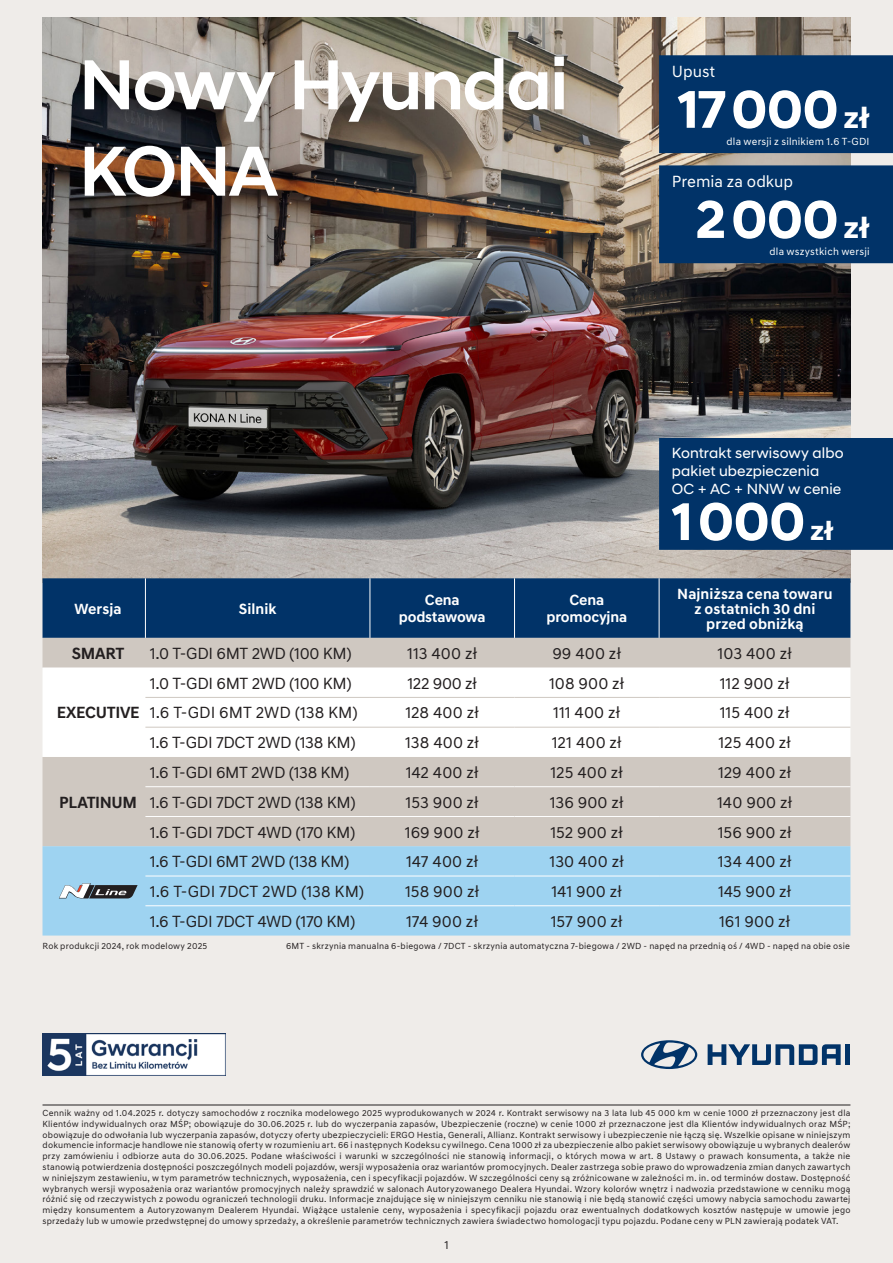
<style>
.page{position:relative;width:893px;height:1263px;background:#efece9}
.page>*{position:absolute;margin:0;border:0;box-sizing:border-box;transform-origin:0 0}
.t1{font:500 72px/86.4px "Hyundai Sans Head";letter-spacing:-.02em;color:#fff}
.t2{font:700 54px "Hyundai Sans Head";letter-spacing:-.005em;color:#fff}
.t3{font:16.5px "Hyundai Sans Text";letter-spacing:-.005em;color:#231f20}
.t4{font:700 16.5px "Hyundai Sans Text";letter-spacing:-.02em;color:#231f20}
.t5{font:16.5px "Hyundai Sans Text";color:#fff}
.t6{font:700 15px/15px "Hyundai Sans Text";letter-spacing:.005em;color:#fff;text-align:center}
.t7{font:15px/18px "Hyundai Sans Head";letter-spacing:.005em;color:#fff}
.t8{font:700 15px "Hyundai Sans Text";letter-spacing:-.015em;color:#fff}
.t9{font:12px "Hyundai Sans Text";color:#231f20}
.t10{font:10.5px "Hyundai Sans Text";letter-spacing:.015em;color:#fff}
.t11{font:9px/10.8px "Hyundai Sans Text";letter-spacing:.025em;color:#231f20;text-align:justify}
.s1{font-size:30px}
.s2{font-size:27px}
</style>
<div class="page">
<img style="left:43px;top:18px;width:807px;height:560px">
<hr style="left:43px;top:1104px;width:807px;height:1px;background:#231f20">
<svg style="left:708px;top:1044px;width:133px;height:21px"></svg>
<div style="left:845px;top:1044px;width:5px;height:21px;background:#013368"></div>
<svg style="left:641px;top:1040px;width:56px;height:29px"></svg>
<img style="left:43px;top:1033px;width:182px;height:43px">
<div style="left:43px;top:578px;width:807px;height:60px;background:#013368"></div>
<div style="left:43px;top:638px;width:807px;height:208px;background:#cfc8c1"></div>
<div style="left:43px;top:668px;width:807px;height:89px;background:#fff"></div>
<div style="left:43px;top:846px;width:807px;height:89px;background:#9ed3f1"></div>
<hr style="left:145px;top:578px;width:1px;height:60px;background:#fff">
<hr style="left:370px;top:578px;width:1px;height:60px;background:#fff">
<hr style="left:514px;top:578px;width:1px;height:60px;background:#fff">
<hr style="left:659px;top:578px;width:1px;height:60px;background:#fff">
<hr style="left:145px;top:876px;width:225px;height:1px;background:#fff">
<hr style="left:370px;top:876px;width:144px;height:1px;background:#fff">
<hr style="left:514px;top:876px;width:145px;height:1px;background:#fff">
<hr style="left:659px;top:876px;width:191px;height:1px;background:#fff">
<hr style="left:145px;top:905px;width:225px;height:1px;background:#fff">
<hr style="left:370px;top:905px;width:144px;height:1px;background:#fff">
<hr style="left:514px;top:905px;width:145px;height:1px;background:#fff">
<hr style="left:659px;top:905px;width:191px;height:1px;background:#fff">
<hr style="left:145px;top:697px;width:225px;height:1px;background:#cfc8c1">
<hr style="left:370px;top:697px;width:144px;height:1px;background:#cfc8c1">
<hr style="left:514px;top:697px;width:145px;height:1px;background:#cfc8c1">
<hr style="left:659px;top:697px;width:191px;height:1px;background:#cfc8c1">
<hr style="left:145px;top:727px;width:225px;height:1px;background:#cfc8c1">
<hr style="left:370px;top:727px;width:144px;height:1px;background:#cfc8c1">
<hr style="left:514px;top:727px;width:145px;height:1px;background:#cfc8c1">
<hr style="left:659px;top:727px;width:191px;height:1px;background:#cfc8c1">
<hr style="left:145px;top:786px;width:225px;height:1px;background:#fff">
<hr style="left:370px;top:786px;width:144px;height:1px;background:#fff">
<hr style="left:514px;top:786px;width:145px;height:1px;background:#fff">
<hr style="left:659px;top:786px;width:191px;height:1px;background:#fff">
<hr style="left:145px;top:816px;width:225px;height:1px;background:#fff">
<hr style="left:370px;top:816px;width:144px;height:1px;background:#fff">
<hr style="left:514px;top:816px;width:145px;height:1px;background:#fff">
<hr style="left:659px;top:816px;width:191px;height:1px;background:#fff">
<svg style="left:59px;top:883px;width:79px;height:15px"></svg>
<div style="left:659px;top:438px;width:234px;height:112px;background:#013368"></div>
<div style="left:659px;top:55px;width:234px;height:98px;background:#013368"></div>
<div style="left:659px;top:165px;width:234px;height:98px;background:#013368"></div>
<p class="t1" style="left:79px;top:41px;width:490px">Nowy Hyundai<br>KONA</p>
<p class="t5" style="left:672px;top:62px;width:45px">Upust</p>
<p class="t2" style="left:678px;top:77px;width:193px">17000 <span class="s1">zł</span></p>
<p class="t10" style="left:727px;top:135px;width:144px">dla wersji z silnikiem 1.6 T-GDI</p>
<p class="t5" style="left:672px;top:172px;width:123px">Premia za odkup</p>
<p class="t2" style="left:696px;top:187px;width:175px">2000 <span class="s1">zł</span></p>
<p class="t10" style="left:770px;top:245px;width:101px">dla wszystkich wersji</p>
<p class="t6" style="left:74px;top:601px;width:49px">Wersja</p>
<p class="t6" style="left:239px;top:601px;width:39px">Silnik</p>
<p class="t6" style="left:425px;top:593px;width:36px">Cena</p>
<p class="t8" style="left:399px;top:608px;width:88px">podstawowa</p>
<p class="t6" style="left:569px;top:593px;width:36px">Cena</p>
<p class="t8" style="left:546px;top:608px;width:82px">promocyjna</p>
<p class="t7" style="left:672px;top:443px;width:173px">Kontrakt serwisowy albo pakiet ubezpieczenia<br>OC + AC + NNW w cenie</p>
<p class="t2" style="left:672px;top:489px;width:163px">1000 <span class="s2">zł</span></p>
<p class="t6" style="left:677px;top:586px;width:157px">Najniższa cena towaru</p>
<p class="t6" style="left:694px;top:601px;width:123px">z ostatnich 30 dni przed obniżką</p>
<p class="t4" style="left:72px;top:643px;width:54px">SMART</p>
<p class="t3" style="left:150px;top:643px;width:204px">1.0 T-GDI 6MT 2WD (100 KM)</p>
<p class="t3" style="left:407px;top:643px;width:72px">113 400 zł</p>
<p class="t3" style="left:552px;top:643px;width:70px">99 400 zł</p>
<p class="t3" style="left:718px;top:643px;width:76px">103 400 zł</p>
<p class="t4" style="left:57px;top:703px;width:84px">EXECUTIVE</p>
<p class="t3" style="left:150px;top:673px;width:204px">1.0 T-GDI 6MT 2WD (100 KM)</p>
<p class="t3" style="left:407px;top:673px;width:71px">122 900 zł</p>
<p class="t3" style="left:549px;top:673px;width:77px">108 900 zł</p>
<p class="t3" style="left:720px;top:673px;width:72px">112 900 zł</p>
<p class="t3" style="left:150px;top:703px;width:210px">1.6 T-GDI 6MT 2WD (138 KM)</p>
<p class="t3" style="left:405px;top:703px;width:75px">128 400 zł</p>
<p class="t3" style="left:553px;top:703px;width:69px">111 400 zł</p>
<p class="t3" style="left:720px;top:703px;width:72px">115 400 zł</p>
<p class="t3" style="left:150px;top:733px;width:207px">1.6 T-GDI 7DCT 2WD (138 KM)</p>
<p class="t3" style="left:405px;top:733px;width:76px">138 400 zł</p>
<p class="t3" style="left:552px;top:733px;width:72px">121 400 zł</p>
<p class="t3" style="left:718px;top:733px;width:74px">125 400 zł</p>
<p class="t3" style="left:150px;top:762px;width:201px">1.6 T-GDI 6MT 2WD (138 KM)</p>
<p class="t3" style="left:406px;top:762px;width:75px">142 400 zł</p>
<p class="t3" style="left:550px;top:762px;width:74px">125 400 zł</p>
<p class="t3" style="left:718px;top:762px;width:75px">129 400 zł</p>
<p class="t3" style="left:150px;top:792px;width:207px">1.6 T-GDI 7DCT 2WD (138 KM)</p>
<p class="t3" style="left:406px;top:792px;width:75px">153 900 zł</p>
<p class="t3" style="left:550px;top:792px;width:76px">136 900 zł</p>
<p class="t3" style="left:717px;top:792px;width:77px">140 900 zł</p>
<p class="t3" style="left:150px;top:822px;width:207px">1.6 T-GDI 7DCT 4WD (170 KM)</p>
<p class="t3" style="left:405px;top:822px;width:76px">169 900 zł</p>
<p class="t3" style="left:550px;top:822px;width:74px">152 900 zł</p>
<p class="t3" style="left:718px;top:822px;width:76px">156 900 zł</p>
<p class="t3" style="left:150px;top:851px;width:201px">1.6 T-GDI 6MT 2WD (138 KM)</p>
<p class="t3" style="left:406px;top:851px;width:74px">147 400 zł</p>
<p class="t3" style="left:550px;top:851px;width:76px">130 400 zł</p>
<p class="t3" style="left:718px;top:851px;width:75px">134 400 zł</p>
<p class="t3" style="left:150px;top:881px;width:216px">1.6 T-GDI 7DCT 2WD (138 KM)</p>
<p class="t3" style="left:405px;top:881px;width:76px">158 900 zł</p>
<p class="t3" style="left:551px;top:881px;width:72px">141 900 zł</p>
<p class="t3" style="left:718px;top:881px;width:75px">145 900 zł</p>
<p class="t3" style="left:150px;top:911px;width:207px">1.6 T-GDI 7DCT 4WD (170 KM)</p>
<p class="t3" style="left:406px;top:911px;width:74px">174 900 zł</p>
<p class="t3" style="left:551px;top:911px;width:74px">157 900 zł</p>
<p class="t3" style="left:719px;top:911px;width:73px">161 900 zł</p>
<p class="t11" style="left:43px;top:940px;width:166px">Rok produkcji 2024, rok modelowy 2025</p>
<p class="t11" style="left:286px;top:940px;width:565px">6MT - skrzynia manualna 6-biegowa / 7DCT - skrzynia automatyczna 7-biegowa / 2WD - napęd na przednią oś / 4WD - napęd na obie osie</p>
<p class="t4" style="left:59px;top:792px;width:79px">PLATINUM</p>
<p class="t11" style="left:43px;top:1107px;width:809px">Cennik ważny od 1.04.2025 r. dotyczy samochodów z rocznika modelowego 2025 wyprodukowanych w 2024 r. Kontrakt serwisowy na 3 lata lub 45 000 km w cenie 1000 zł przeznaczony jest dla Klientów indywidualnych oraz MŚP; obowiązuje do 30.06.2025 r. lub do wyczerpania zapasów, Ubezpieczenie (roczne) w cenie 1000 zł przeznaczone jest dla Klientów indywidualnych oraz MŚP; obowiązuje do odwołania lub wyczerpania zapasów, dotyczy oferty ubezpieczycieli: ERGO Hestia, Generali, Allianz. Kontrakt serwisowy i ubezpieczenie nie łączą się. Wszelkie opisane w niniejszym dokumencie informacje handlowe nie stanowią oferty w rozumieniu art. 66 i następnych Kodeksu cywilnego. Cena 1000 zł za ubezpieczenie albo pakiet serwisowy obowiązuje u wybranych dealerów przy zamówieniu i odbiorze auta do 30.06.2025. Podane właściwości i warunki w szczególności nie stanowią informacji, o których mowa w art. 8 Ustawy o prawach konsumenta, a także nie stanowią potwierdzenia dostępności poszczególnych modeli pojazdów, wersji wyposażenia oraz wariantów promocyjnych. Dealer zastrzega sobie prawo do wprowadzenia zmian danych zawartych w niniejszym zestawieniu, w tym parametrów technicznych, wyposażenia, cen i specyfikacji pojazdów. W szczególności ceny są zróżnicowane w zależności m. in. od terminów dostaw. Dostępność wybranych wersji wyposażenia oraz wariantów promocyjnych należy sprawdzić w salonach Autoryzowanego Dealera Hyundai. Wzory kolorów wnętrz i nadwozia przedstawione w cenniku mogą różnić się od rzeczywistych z powodu ograniczeń technologii druku. Informacje znajdujące się w niniejszym cenniku nie stanowią i nie będą stanowić części umowy nabycia samochodu zawartej między konsumentem a Autoryzowanym Dealerem Hyundai. Wiążące ustalenie ceny, wyposażenia i specyfikacji pojazdu oraz ewentualnych dodatkowych kosztów następuje w umowie jego sprzedaży lub w umowie przedwstępnej do umowy sprzedaży, a określenie parametrów technicznych zawiera świadectwo homologacji typu pojazdu. Podane ceny w PLN zawierają podatek VAT.</p>
<p class="t9" style="left:444px;top:1237px;width:6px">1</p>
</div>
